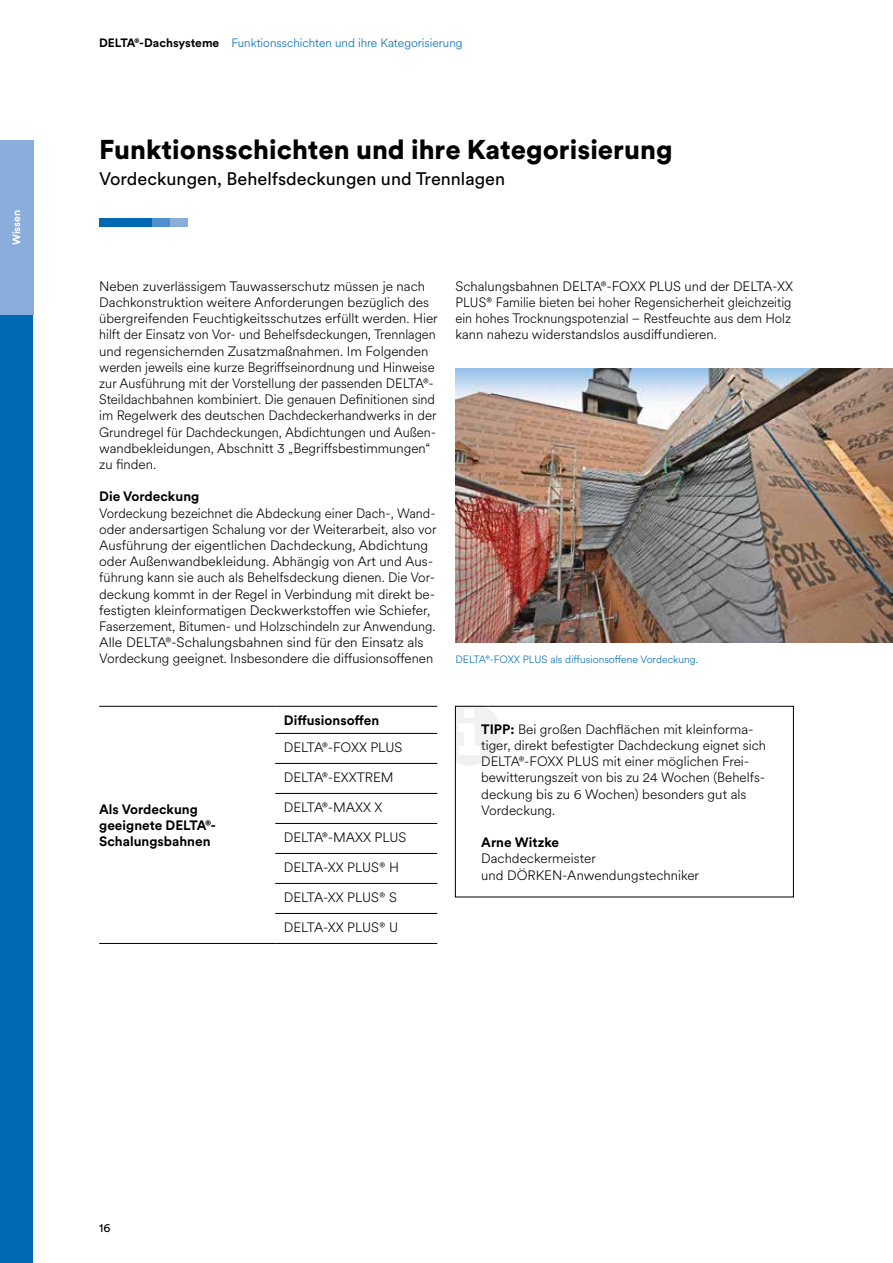
<style>
.page{position:relative;width:893px;height:1263px;background:#fff}
.page>*{position:absolute;margin:0;border:0;box-sizing:border-box;transform-origin:0 0}
.t1{font:900 27px "Circular XX";color:#000}
.t2{font:18px "Circular XX";color:#000}
.t3{font:300 13.5px/16.2px "Circular XX";color:#000}
.t4{font:300 13.5px/16.2px "Circular XX";color:#000;scale:.96 1}
.t5{font:700 13.5px/16.2px "Circular XX";color:#000}
.t6{font:300 12px "Circular XX";color:#0069b4}
.t7{font:12px "Circular XX";color:#000}
.t8{font:300 10.5px "Circular XX";color:#0069b4}
.t9{font:700 10.5px "Circular XX";color:#fff}
.s1{font-weight:700;color:#000}
.s2{font-weight:700}
</style>
<div class="page">
<img style="left:455px;top:369px;width:438px;height:274px">
<hr style="left:99px;top:706px;width:176px;height:1px;background:#000">
<hr style="left:99px;top:943px;width:176px;height:1px;background:#000">
<hr style="left:275px;top:706px;width:162px;height:1px;background:#000">
<hr style="left:275px;top:733px;width:162px;height:1px;background:#000">
<hr style="left:275px;top:763px;width:162px;height:1px;background:#000">
<hr style="left:275px;top:793px;width:162px;height:1px;background:#000">
<hr style="left:275px;top:823px;width:162px;height:1px;background:#000">
<hr style="left:275px;top:853px;width:162px;height:1px;background:#000">
<hr style="left:275px;top:883px;width:162px;height:1px;background:#000">
<hr style="left:275px;top:913px;width:162px;height:1px;background:#000">
<hr style="left:275px;top:943px;width:162px;height:1px;background:#000">
<svg style="left:457px;top:708px;width:44px;height:57px"></svg>
<div style="left:455px;top:706px;width:339px;height:191px;border:1px solid #000"></div>
<div style="left:0;top:315px;width:33px;height:948px;background:#0069b4"></div>
<div style="left:0;top:140px;width:33px;height:175px;background:#8baddc"></div>
<div style="left:99px;top:218px;width:53px;height:9px;background:#0069b4"></div>
<div style="left:152px;top:218px;width:18px;height:9px;background:#4f8fcd"></div>
<div style="left:170px;top:218px;width:17px;height:9px;background:#8baddc"></div>
<p class="t9" style="left:9px;top:245px;width:37px;rotate:-90deg">Wissen</p>
<p class="t6" style="left:99px;top:35px;width:365px"><span class="s1">DELTA®-Dachsysteme</span> Funktionsschichten und ihre Kategorisierung</p>
<h1 class="t1" style="left:99px;top:131px;width:575px">Funktionsschichten und ihre Kategorisierung</h1>
<h2 class="t2" style="left:99px;top:167px;width:407px">Vordeckungen, Behelfsdeckungen und Trennlagen</h2>
<p class="t3" style="left:99px;top:277px;width:340px">Neben zuverlässigem Tauwasserschutz müssen je nach Dachkonstruktion weitere Anforderungen bezüglich des übergreifenden Feuchtigkeitsschutzes erfüllt werden. Hier hilft der Einsatz von Vor- und Behelfsdeckungen, Trennlagen und regensichernden Zusatzmaßnahmen. Im Folgenden werden jeweils eine kurze Begriffseinordnung und Hinweise zur Ausführung mit der Vorstellung der passenden DELTA®- Steildachbahnen kombiniert. Die genauen Definitionen sind im Regelwerk des deutschen Dachdeckerhandwerks in der Grundregel für Dachdeckungen, Abdichtungen und Außen&shy;wandbekleidungen, Abschnitt 3 „Begriffsbestimmungen“ zu finden.</p>
<p class="t5" style="left:99px;top:488px;width:102px">Die Vordeckung</p>
<p class="t4" style="left:99px;top:504px;width:353px">Vordeckung bezeichnet die Abdeckung einer Dach-, Wand&shy;oder andersartigen Schalung vor der Weiterarbeit, also vor Ausführung der eigentlichen Dachdeckung, Abdichtung oder Außenwandbekleidung. Abhängig von Art und Aus&shy;führung kann sie auch als Behelfsdeckung dienen. Die Vor&shy;deckung kommt in der Regel in Verbindung mit direkt be&shy;festigten kleinformatigen Deckwerkstoffen wie Schiefer, Faserzement, Bitumen- und Holzschindeln zur Anwendung.<br>Alle DELTA®-Schalungsbahnen sind für den Einsatz als Vordeckung geeignet. Insbesondere die diffusionsoffenen</p>
<p class="t3" style="left:455px;top:277px;width:339px">Schalungsbahnen DELTA®-FOXX PLUS und der DELTA-XX PLUS® Familie bieten bei hoher Regensicherheit gleichzeitig ein hohes Trocknungspotenzial – Restfeuchte aus dem Holz kann nahezu widerstandslos ausdiffundieren.</p>
<p class="t8" style="left:455px;top:653px;width:244px">DELTA®-FOXX PLUS als diffusionsoffene Vordeckung.</p>
<p class="t5" style="left:99px;top:800px;width:119px">Als Vordeckung geeignete DELTA®-<br>Schalungsbahnen</p>
<p class="t5" style="left:284px;top:711px;width:97px">Diffusionsoffen</p>
<p class="t3" style="left:284px;top:739px;width:120px">DELTA®-FOXX PLUS</p>
<p class="t3" style="left:284px;top:769px;width:111px">DELTA®-EXXTREM</p>
<p class="t3" style="left:284px;top:799px;width:100px">DELTA®-MAXX X</p>
<p class="t3" style="left:284px;top:829px;width:124px">DELTA®-MAXX PLUS</p>
<p class="t3" style="left:284px;top:859px;width:117px">DELTA-XX PLUS® H</p>
<p class="t3" style="left:284px;top:889px;width:115px">DELTA-XX PLUS® S</p>
<p class="t3" style="left:284px;top:919px;width:116px">DELTA-XX PLUS® U</p>
<p class="t3" style="left:481px;top:720px;width:286px"><span class="s2">TIPP:</span> Bei großen Dachflächen mit kleinforma&shy;tiger, direkt befestigter Dachdeckung eignet sich DELTA®-FOXX PLUS mit einer möglichen Frei&shy;bewitterungszeit von bis zu 24 Wochen (Behelfs&shy;deckung bis zu 6 Wochen) besonders gut als Vordeckung.</p>
<p class="t5" style="left:481px;top:834px;width:79px">Arne Witzke</p>
<p class="t3" style="left:481px;top:850px;width:219px">Dachdeckermeister<br>und DÖRKEN-Anwendungstechniker</p>
<p class="t7" style="left:99px;top:1219px;width:13px">16</p>
</div>
